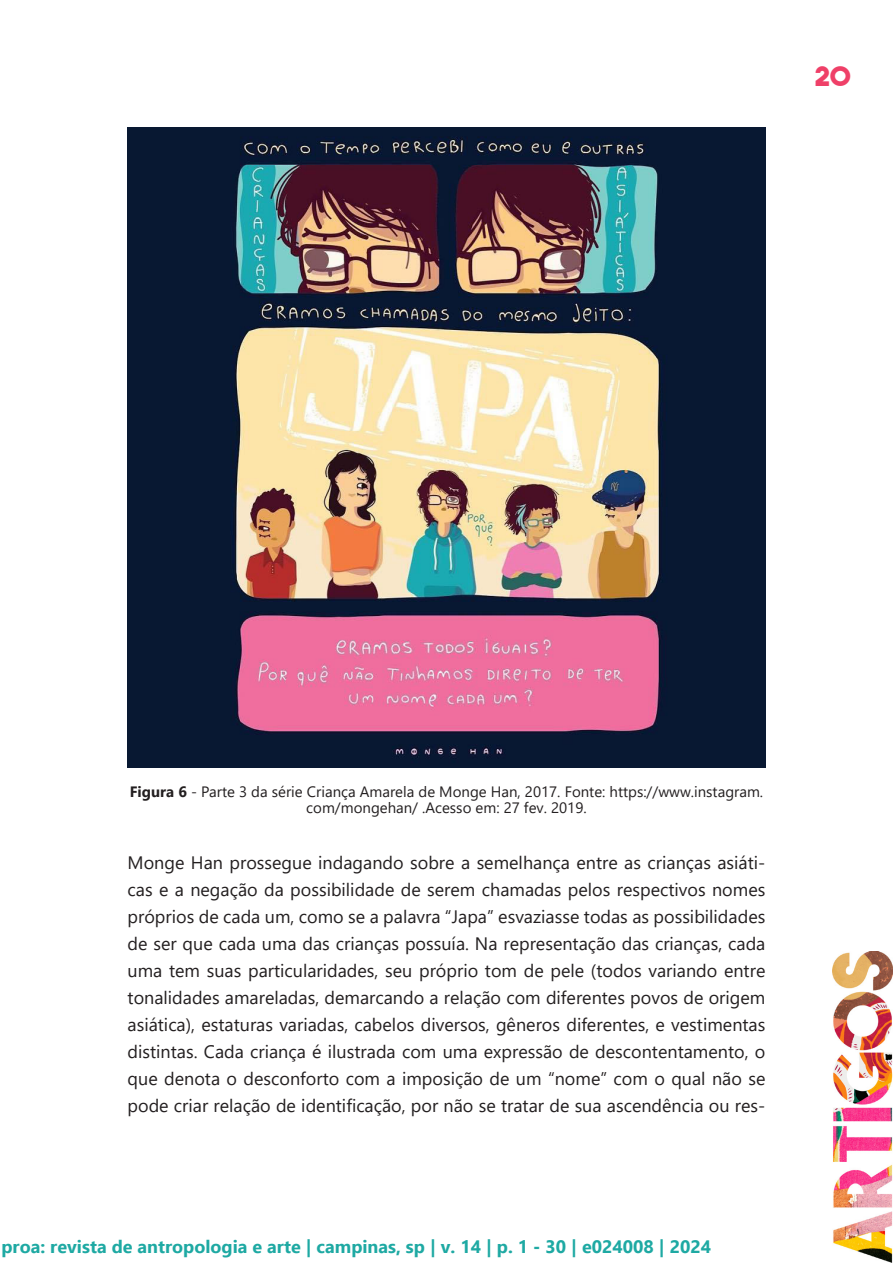
<style>
.page{position:relative;width:893px;height:1263px;background:#fff}
.page>*{position:absolute;margin:0;border:0;box-sizing:border-box;transform-origin:0 0}
.t1{font:700 27px "The Bold Font";color:#ef4068}
.t2{font:18px/27px "Segoe UI";color:#231f20;text-align:justify}
.t3{font:700 18px "Ebrima";color:#1ea9a3}
.t4{font:15px/16.5px "Segoe UI";color:#231f20;text-align:center}
.s1{font-weight:700}
</style>
<div class="page">
<img style="left:832px;top:951px;width:61px;height:312px">
<img style="left:128px;top:128px;width:637px;height:639px">
<h1 class="t1" style="left:814px;top:59px;width:37px">20</h1>
<p class="t4" style="left:130px;top:782px;width:635px"><span class="s1">Figura 6</span> - Parte 3 da série Criança Amarela de Monge Han, 2017. Fonte: https://www.instagram. com/mongehan/ .Acesso em: 27 fev. 2019.</p>
<p class="t2" style="left:128px;top:848px;width:639px">Monge Han prossegue indagando sobre a semelhança entre as crianças asiáti&shy;cas e a negação da possibilidade de serem chamadas pelos respectivos nomes próprios de cada um, como se a palavra “Japa” esvaziasse todas as possibilidades de ser que cada uma das crianças possuía. Na representação das crianças, cada uma tem suas particularidades, seu próprio tom de pele (todos variando entre tonalidades amareladas, demarcando a relação com diferentes povos de origem asiática), estaturas variadas, cabelos diversos, gêneros diferentes, e vestimentas distintas. Cada criança é ilustrada com uma expressão de descontentamento, o que denota o desconforto com a imposição de um “nome” com o qual não se pode criar relação de identificação, por não se tratar de sua ascendência ou res-</p>
<p class="t3" style="left:1px;top:1232px;width:711px">proa: revista de antropologia e arte | campinas, sp | v. 14 | p. 1 - 30 | e024008 | 2024</p>
</div>
